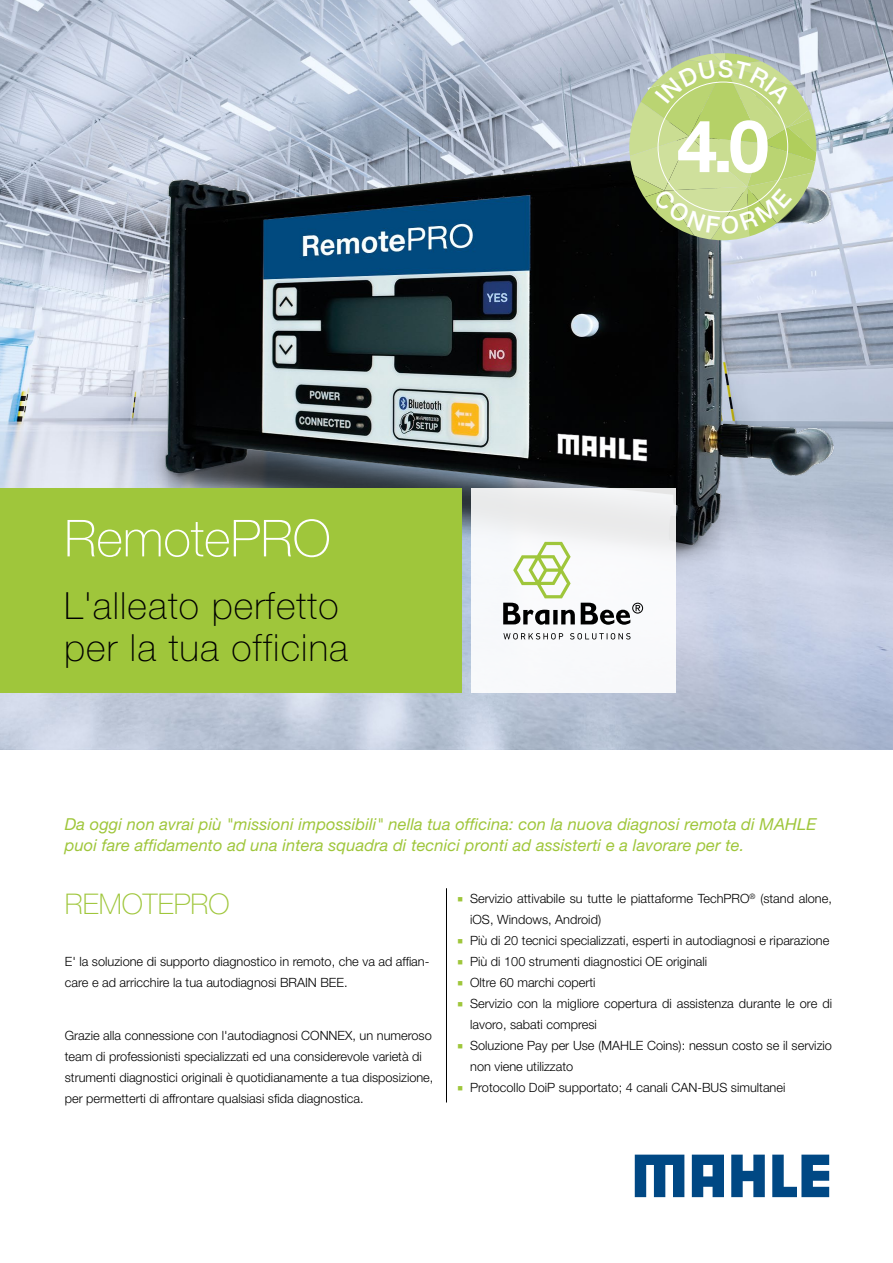
<style>
.page{position:relative;width:893px;height:1263px;background:#fff}
.page>*{position:absolute;margin:0;border:0;box-sizing:border-box;transform-origin:0 0}
.t1{font:100 51px "Helvetica Neue LT Pro";color:#fff}
.t2{font:100 37.5px/42px "Helvetica Neue LT Pro";letter-spacing:.03em;color:#000}
.t3{font:100 28.5px "Helvetica Neue LT Pro";color:#9fc63b}
.t4{font:italic 16.5px/21px "Helvetica Neue LT Pro";letter-spacing:.005em;color:#9fc63b}
.t5{font:300 12.75px/21px "Helvetica Neue LT Std";color:#000}
.t6{font:300 12.75px/21px "Helvetica Neue LT Pro";color:#000}
.s1{color:#9fc63b}
.s2{font-family:"Helvetica Neue LT Pro"}
</style>
<div class="page">
<img style="left:0;top:0;width:893px;height:750px">
<img style="left:29px;top:36px;width:864px;height:552px">
<div style="left:0;top:488px;width:462px;height:205px;background:#9fc63b"></div>
<hr style="left:446px;top:888px;width:1px;height:214px;background:#000">
<div style="left:471px;top:488px;width:205px;height:205px;background:linear-gradient(to right,#f3f5f7,#f5f5f7)"></div>
<svg style="left:503px;top:542px;width:72px;height:83px"></svg>
<svg style="left:503px;top:633px;width:60px;height:6px"></svg>
<svg style="left:570px;top:633px;width:61px;height:6px"></svg>
<svg style="left:581px;top:603px;width:62px;height:22px"></svg>
<svg style="left:635px;top:1154px;width:49px;height:43px"></svg>
<svg style="left:731px;top:1154px;width:34px;height:43px"></svg>
<svg style="left:772px;top:1154px;width:57px;height:43px"></svg>
<svg style="left:692px;top:1154px;width:32px;height:43px"></svg>
<svg style="left:629px;top:53px;width:187px;height:187px;background:#b9cb90"></svg>
<h1 class="t1" style="left:64px;top:508px;width:268px">RemotePRO</h1>
<h2 class="t2" style="left:64px;top:585px;width:285px">L'alleato perfetto per la tua officina</h2>
<p class="t4" style="left:65px;top:813px;width:753px">Da oggi non avrai più "missioni impossibili" nella tua officina: con la nuova diagnosi remota di MAHLE puoi fare affidamento ad una intera squadra di tecnici pronti ad assisterti e a lavorare per te.</p>
<h3 class="t3" style="left:65px;top:886px;width:166px">REMOTEPRO</h3>
<p class="t6" style="left:65px;top:951px;width:366px">E' la soluzione di supporto diagnostico in remoto, che va ad affian&shy;care e ad arricchire la tua autodiagnosi BRAIN BEE.</p>
<p class="t6" style="left:65px;top:1024px;width:370px">Grazie alla connessione con l'autodiagnosi CONNEX, un numeroso team di professionisti specializzati ed una considerevole varietà di strumenti diagnostici originali è quotidianamente a tua disposizione, per permetterti di affrontare qualsiasi sfida diagnostica.</p>
<p class="t5" style="left:470px;top:888px;width:363px;text-indent:-13px"><span class="s1">■</span> Servizio attivabile su tutte le piattaforme TechPRO<sup>®</sup> (stand alone, iOS, Windows, Android)</p>
<p class="t5" style="left:457px;top:930px;width:373px"><span class="s1">■</span> Più di 20 tecnici specializzati, esperti in autodiagnosi e riparazione</p>
<p class="t5" style="left:457px;top:951px;width:251px"><span class="s1">■</span> Più di 100 strumenti diagnostici OE originali</p>
<p class="t5" style="left:457px;top:972px;width:140px"><span class="s1">■</span> Oltre 60 marchi coperti</p>
<p class="t5" style="left:470px;top:993px;width:363px;text-indent:-13px"><span class="s1">■</span> Servizio con la migliore copertura di assistenza durante le ore di lavoro, sabati compresi</p>
<p class="t5" style="left:470px;top:1035px;width:363px;text-indent:-13px"><span class="s1">■</span> Soluzione Pay per Use (MAHLE Coins): nessun costo se il servizio non viene utilizzato</p>
<p class="t5" style="left:457px;top:1077px;width:330px"><span class="s1">■</span> Protocollo DoiP supportato; 4 canali CAN-BUS simultane<span class="s2">i</span></p>
</div>
